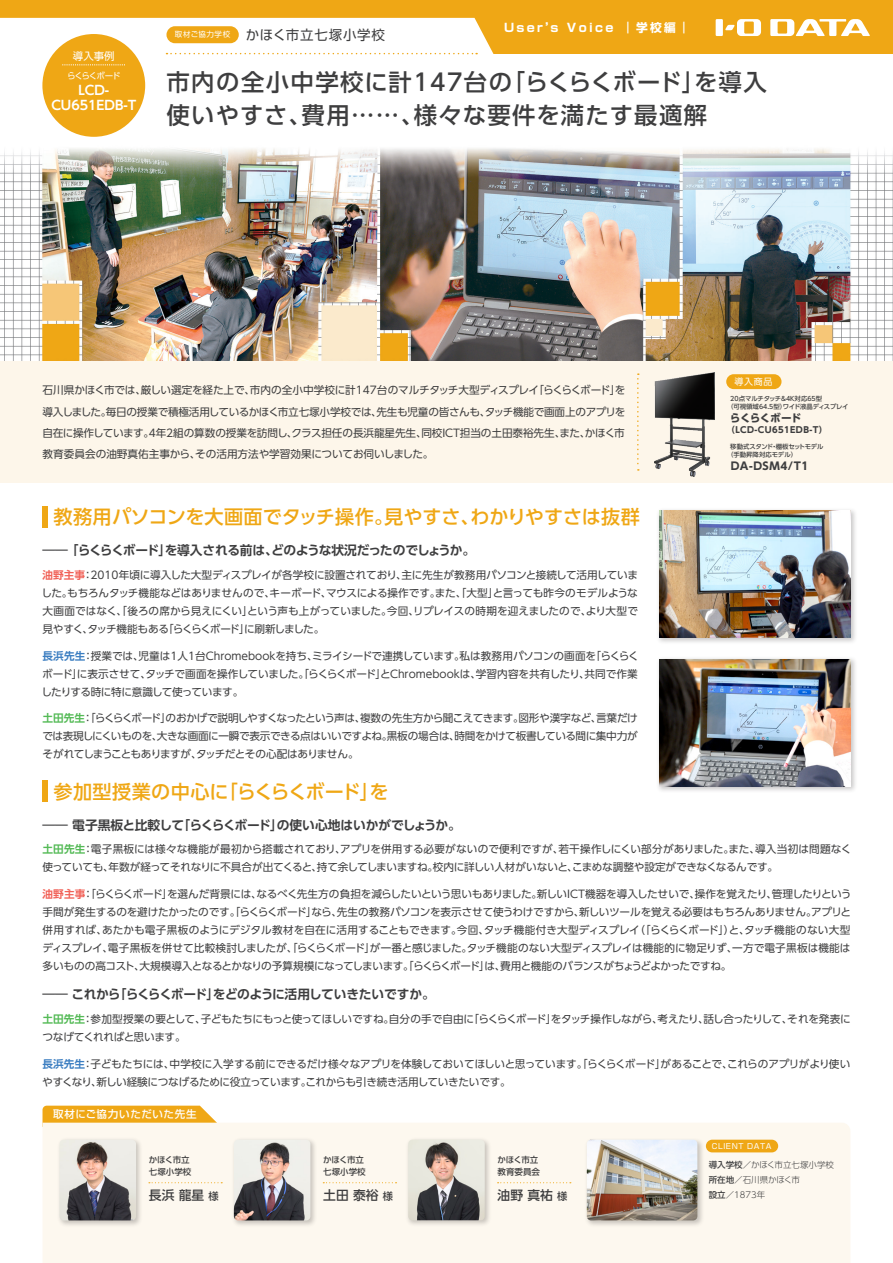
<style>
.page{position:relative;width:893px;height:1263px;background:#fff}
.page>*{position:absolute;margin:0;border:0;box-sizing:border-box;transform-origin:0 0}
.t1{font:500 23.4px/33px "UD Shin Go Pro";letter-spacing:.055em;color:#3e3e3f}
.t2{font:500 19.2px "UD Shin Go Pro";letter-spacing:.005em;color:#efa715}
.t3{font:13.5px "UD Shin Go Pro";letter-spacing:.06em;color:#3e3e3f}
.t4{font:700 12.75px "UD Shin Go Pro De";letter-spacing:-.025em;color:#3e3e3f}
.t5{font:500 12.75px "UD Shin Go Pro";color:#3e3e3f}
.t6{font:700 12.75px/14.9px "UD Shin Go Pro De";color:#fff;text-align:center}
.t7{font:700 11.7px "Shin Go Pro";letter-spacing:.2em;color:#fff}
.t8{font:10.65px/18px "UD Shin Go Pro";letter-spacing:-.025em;color:#3e3e3f;text-align:justify}
.t9{font:700 10.65px "UD Shin Go Pro";letter-spacing:.05em;color:#3e3e3f}
.t10{font:700 10.65px "UD Shin Go Pro";letter-spacing:-.045em;color:#3e3e3f}
.t11{font:500 10.5px "Shin Go Pro";letter-spacing:.06em;color:#fff}
.t12{font:10.35px "UD Shin Go Pro";color:#fff}
.t13{font:9px "UD Shin Go Pro";color:#fff}
.t14{font:300 8.55px/15px "UD Shin Go Pro";color:#3e3e3f}
.t15{font:500 8.55px/12px "UD Shin Go Pro";color:#3e3e3f}
.t16{font:700 8.55px "UD Shin Go Pro";letter-spacing:.05em;color:#3e3e3f}
.t17{font:8.55px "UD Shin Go Pro";letter-spacing:-.12em;color:#fff}
.t18{font:7.5px "Shin Go Pro";letter-spacing:.08em;color:#fff}
.t19{font:500 6.45px/8.6px "UD Shin Go Pro";letter-spacing:-.005em;color:#3e3e3f}
.s1{font-family:"UD Shin Go Pro De";font-weight:700;color:#f16258}
.s2{font-family:"UD Shin Go Pro De";font-weight:700;color:#3c7ec1}
.s3{font-family:"UD Shin Go Pro De";font-weight:700;color:#54ba56}
.s4{font-weight:500}
.s5{font-size:10.2px}
</style>
<div class="page">
<div style="left:0;top:0;width:893px;height:54px;background:#efa715"></div>
<div style="left:716px;top:19px;width:7px;height:17px;background:#fff"></div>
<svg style="left:725px;top:19px;width:36px;height:17px"></svg>
<svg style="left:770px;top:19px;width:100px;height:17px"></svg>
<img style="left:0;top:136px;width:893px;height:225px">
<div style="left:0;top:361px;width:893px;height:122px;background:#fdf6ea"></div>
<div style="left:0;top:18px;width:494px;height:40px;background:#fff"></div>
<div style="left:166px;top:26px;width:73px;height:17px;background:#efa715;border-radius:9px"></div>
<div style="left:42px;top:34px;width:103px;height:103px;background:#efa715;border-radius:50%"></div>
<svg style="left:62px;top:65px;width:63px;height:1px"></svg>
<svg style="left:637px;top:373px;width:2px;height:98px"></svg>
<div style="left:43px;top:506px;width:5px;height:21px;background:#efa715"></div>
<div style="left:43px;top:780px;width:5px;height:22px;background:#efa715"></div>
<div style="left:726px;top:374px;width:55px;height:15px;background:#efa715;border-radius:7px"></div>
<img style="left:658px;top:658px;width:197px;height:133px">
<img style="left:659px;top:659px;width:191px;height:128px">
<img style="left:658px;top:510px;width:197px;height:132px">
<img style="left:659px;top:510px;width:191px;height:128px">
<img style="left:655px;top:372px;width:59px;height:104px">
<svg style="left:43px;top:1106px;width:174px;height:17px;background:#f0ac24"></svg>
<div style="left:43px;top:1123px;width:807px;height:140px;background:#fdf8ef"></div>
<img style="left:229px;top:1135px;width:90px;height:94px">
<img style="left:234px;top:1140px;width:76px;height:80px">
<img style="left:404px;top:1135px;width:90px;height:94px">
<img style="left:408px;top:1140px;width:77px;height:80px">
<img style="left:582px;top:1135px;width:124px;height:94px">
<img style="left:587px;top:1140px;width:110px;height:80px">
<svg style="left:149px;top:1182px;width:73px;height:1px"></svg>
<svg style="left:323px;top:1182px;width:74px;height:1px"></svg>
<svg style="left:498px;top:1182px;width:73px;height:1px"></svg>
<img style="left:55px;top:1135px;width:90px;height:94px">
<img style="left:60px;top:1140px;width:76px;height:80px">
<div style="left:706px;top:1140px;width:72px;height:12px;background:#efa715;border-radius:6px"></div>
<p class="t12" style="left:73px;top:48px;width:43px">導入事例</p>
<p class="t6" style="left:51px;top:82px;width:86px">LCD-<br>CU651EDB-T</p>
<p class="t17" style="left:67px;top:69px;width:55px">らくらくボード</p>
<p class="t7" style="left:504px;top:18px;width:187px">User’s Voice ｜学校編｜</p>
<p class="t3" style="left:175px;top:24px;width:212px"><sup>取材ご協力学校</sup> かほく市立七塚小学校</p>
<h1 class="t1" style="left:166px;top:65px;width:602px">市内の全小中学校に計147台の「らくらくボード」を導入使いやすさ、費用……、様々な要件を満たす最適解</h1>
<p class="t8" style="left:42px;top:379px;width:584px;line-height:21.3px">石川県かほく市では、厳しい選定を経た上で、市内の全小中学校に計147台のマルチタッチ大型ディスプレイ「らくらくボード」を導入しました。毎日の授業で積極活用しているかほく市立七塚小学校では、先生も児童の皆さんも、タッチ機能で画面上のアプリを自在に操作しています。4年2組の算数の授業を訪問し、クラス担任の長浜龍星先生、同校ICT担当の土田泰裕先生、また、かほく市教育委員会の油野真佑主事から、その活用方法や学習効果についてお伺いしました。</p>
<h2 class="t2" style="left:54px;top:501px;width:588px">教務用パソコンを大画面でタッチ操作。見やすさ、わかりやすさは抜群</h2>
<p class="t4" style="left:43px;top:540px;width:434px">―― 「らくらくボード」を導入される前は、どのような状況だったのでしょうか。</p>
<p class="t8" style="left:41px;top:565px;width:598px"><span class="s1">油野主事</span>：2010年頃に導入した大型ディスプレイが各学校に設置されており、主に先生が教務用パソコンと接続して活用していました。もちろんタッチ機能などはありませんので、キーボード、マウスによる操作です。また、「大型」と言っても昨今のモデルような大画面ではなく、「後ろの席から見えにくい」という声も上がっていました。今回、リプレイスの時期を迎えましたので、より大型で見やすく、タッチ機能もある「らくらくボード」に刷新しました。</p>
<p class="t8" style="left:41px;top:646px;width:599px"><span class="s2">長浜先生</span>：授業では、児童は1人1台Chromebookを持ち、ミライシードで連携しています。私は教務用パソコンの画面を「らくらくボード」に表示させて、タッチで画面を操作していました。「らくらくボード」とChromebookは、学習内容を共有したり、共同で作業したりする時に特に意識して使っています。</p>
<p class="t8" style="left:42px;top:709px;width:597px"><span class="s3">土田先生</span>：「らくらくボード」のおかげで説明しやすくなったという声は、複数の先生方から聞こえてきます。図形や漢字など、言葉だけでは表現しにくいものを、大きな画面に一瞬で表示できる点はいいですよね。黒板の場合は、時間をかけて板書している間に集中力がそがれてしまうこともありますが、タッチだとその心配はありません。</p>
<h2 class="t2" style="left:54px;top:776px;width:336px">参加型授業の中心に「らくらくボード」を</h2>
<p class="t4" style="left:43px;top:815px;width:420px">―― 電子黒板と比較して「らくらくボード」の使い心地はいかがでしょうか。</p>
<p class="t13" style="left:734px;top:374px;width:40px">導入商品</p>
<p class="t19" style="left:727px;top:394px;width:123px;text-indent:3px">20点マルチタッチ&amp;4K対応65型<br>（可視領域64.5型）ワイド液晶ディスプレイ</p>
<p class="t10" style="left:730px;top:409px;width:73px">らくらくボード</p>
<p class="t16" style="left:726px;top:423px;width:102px">（LCD-CU651EDB-T）</p>
<p class="t19" style="left:727px;top:442px;width:98px;text-indent:3px">移動式スタンド・棚板セットモデル（手動昇降対応モデル）</p>
<p class="t9" style="left:731px;top:457px;width:79px">DA-DSM4/T1</p>
<p class="t8" style="left:43px;top:840px;width:810px"><span class="s3">土田先生</span>：電子黒板には様々な機能が最初から搭載されており、アプリを併用する必要がないので便利ですが、若干操作しにくい部分がありました。また、導入当初は問題なく使っていても、年数が経ってそれなりに不具合が出てくると、持て余してしまいますね。校内に詳しい人材がいないと、こまめな調整や設定ができなくなるんです。</p>
<p class="t8" style="left:42px;top:885px;width:811px"><span class="s1">油野主事</span>：「らくらくボード」を選んだ背景には、なるべく先生方の負担を減らしたいという思いもありました。新しいICT機器を導入したせいで、操作を覚えたり、管理したりという手間が発生するのを避けたかったのです。「らくらくボード」なら、先生の教務パソコンを表示させて使うわけですから、新しいツールを覚える必要はもちろんありません。アプリと併用すれば、あたかも電子黒板のようにデジタル教材を自在に活用することもできます。今回、タッチ機能付き大型ディスプレイ（「らくらくボード」）と、タッチ機能のない大型ディスプレイ、電子黒板を併せて比較検討しましたが、「らくらくボード」が一番と感じました。タッチ機能のない大型ディスプレイは機能的に物足りず、一方で電子黒板は機能は多いものの高コスト、大規模導入となるとかなりの予算規模になってしまいます。「らくらくボード」は、費用と機能のバランスがちょうどよかったですね。</p>
<p class="t4" style="left:43px;top:984px;width:394px">―― これから「らくらくボード」をどのように活用していきたいですか。</p>
<p class="t8" style="left:42px;top:1009px;width:810px"><span class="s3">土田先生</span>：参加型授業の要として、子どもたちにもっと使ってほしいですね。自分の手で自由に「らくらくボード」をタッチ操作しながら、考えたり、話し合ったりして、それを発表につなげてくれればと思います。</p>
<p class="t8" style="left:42px;top:1054px;width:810px"><span class="s2">長浜先生</span>：子どもたちには、中学校に入学する前にできるだけ様々なアプリを体験しておいてほしいと思っています。「らくらくボード」があることで、これらのアプリがより使いやすくなり、新しい経験につなげるために役立っています。これからも引き続き活用していきたいです。</p>
<p class="t11" style="left:53px;top:1105px;width:145px">取材にご協力いただいた先生</p>
<p class="t15" style="left:149px;top:1153px;width:44px">かほく市立七塚小学校</p>
<p class="t15" style="left:323px;top:1153px;width:44px">かほく市立七塚小学校</p>
<p class="t15" style="left:497px;top:1153px;width:44px">かほく市立教育委員会</p>
<p class="t18" style="left:712px;top:1140px;width:61px">CLIENT DATA</p>
<p class="t14" style="left:709px;top:1157px;width:127px"><span class="s4">導入学校／</span>かほく市立七塚小学校<span class="s4">所在地／</span>石川県かほく市</p>
<p class="t5" style="left:323px;top:1185px;width:71px">土田 泰裕<span class="s5">様</span></p>
<p class="t5" style="left:149px;top:1185px;width:71px">長浜 龍星<span class="s5">様</span></p>
<p class="t14" style="left:709px;top:1187px;width:58px"><span class="s4">設立／</span>1873年</p>
<p class="t5" style="left:498px;top:1185px;width:71px">油野 真祐<span class="s5">様</span></p>
</div>
